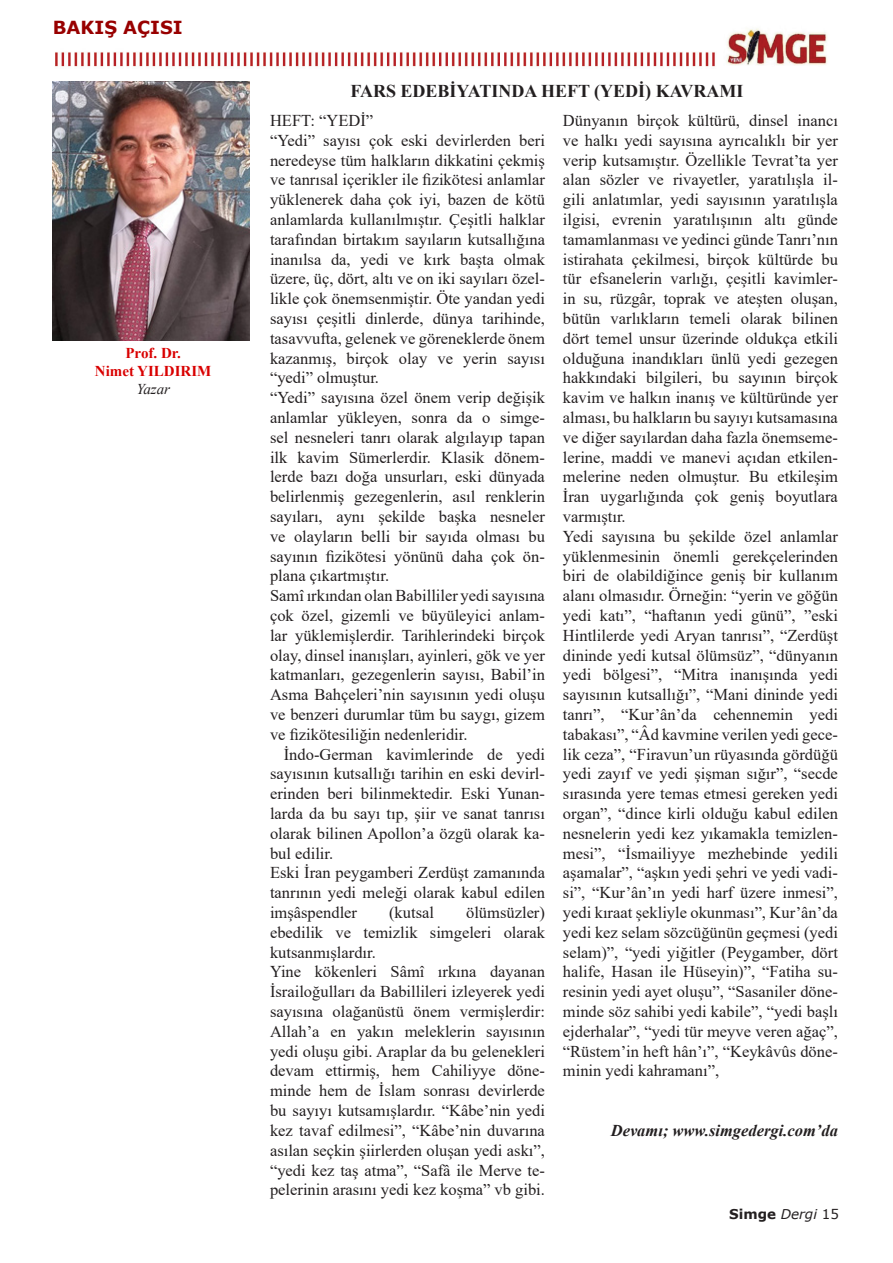
<style>
.page{position:relative;width:893px;height:1263px;background:#fff}
.page>*{position:absolute;margin:0;border:0;box-sizing:border-box;transform-origin:0 0}
.t1{font:700 18px "Times New Roman";color:#231f20}
.t2{font:700 18px "Verdana";color:#980000}
.t3{font:16.5px/19.8px "Times New Roman";color:#231f20;text-align:justify}
.t4{font:italic 700 16.5px "Times New Roman";color:#231f20}
.t5{font:700 15px "Times New Roman";color:#d90000}
.t6{font:italic 15px "Times New Roman";color:#231f20}
.t7{font:700 13.5px "Verdana";color:#231f20}
.s1{font-weight:400;font-style:italic}
.s2{font-weight:400}
</style>
<div class="page">
<img style="left:55px;top:28px;width:772px;height:39px">
<img style="left:53px;top:81px;width:197px;height:259px">
<p class="t2" style="left:53px;top:15px;width:131px">BAKIŞ AÇISI</p>
<p class="t5" style="left:125px;top:342px;width:57px">Prof. Dr.</p>
<p class="t5" style="left:95px;top:360px;width:118px">Nimet YILDIRIM</p>
<p class="t6" style="left:136px;top:379px;width:35px">Yazar</p>
<p class="t1" style="left:350px;top:78px;width:395px">FARS EDEBİYATINDA HEFT (YEDİ) KAVRAMI</p>
<p class="t3" style="left:270px;top:110px;width:105px">HEFT: “YEDİ”</p>
<p class="t3" style="left:270px;top:130px;width:276px">“Yedi” sayısı çok eski devirlerden beri neredeyse tüm halkların dikkatini çekmiş ve tanrısal içerikler ile fizikötesi anlamlar yüklenerek daha çok iyi, bazen de kötü anlamlarda kullanılmıştır. Çeşitli halklar tarafından birtakım sayıların kutsallığına inanılsa da, yedi ve kırk başta olmak üzere, üç, dört, altı ve on iki sayıları özel&shy;likle çok önemsenmiştir. Öte yandan yedi sayısı çeşitli dinlerde, dünya tarihinde, tasavvufta, gelenek ve göreneklerde önem kazanmış, birçok olay ve yerin sayısı “yedi” olmuştur.</p>
<p class="t3" style="left:270px;top:387px;width:276px">“Yedi” sayısına özel önem verip değişik anlamlar yükleyen, sonra da o simge&shy;sel nesneleri tanrı olarak algılayıp tapan ilk kavim Sümerlerdir. Klasik dönem&shy;lerde bazı doğa unsurları, eski dünyada belirlenmiş gezegenlerin, asıl renklerin sayıları, aynı şekilde başka nesneler ve olayların belli bir sayıda olması bu sayının fizikötesi yönünü daha çok ön&shy;plana çıkartmıştır.</p>
<p class="t3" style="left:270px;top:585px;width:276px">Samî ırkından olan Babilliler yedi sayısına çok özel, gizemli ve büyüleyici anlam&shy;lar yüklemişlerdir. Tarihlerindeki birçok olay, dinsel inanışları, ayinleri, gök ve yer katmanları, gezegenlerin sayısı, Babil’in Asma Bahçeleri’nin sayısının yedi oluşu ve benzeri durumlar tüm bu saygı, gizem ve fizikötesiliğin nedenleridir.</p>
<p class="t3" style="left:270px;top:744px;width:276px;text-indent:14px">İndo-German kavimlerinde de yedi sayısının kutsallığı tarihin en eski devirl&shy;erinden beri bilinmektedir. Eski Yunan&shy;larda da bu sayı tıp, şiir ve sanat tanrısı olarak bilinen Apollon’a özgü olarak ka&shy;bul edilir.</p>
<p class="t3" style="left:270px;top:862px;width:276px">Eski İran peygamberi Zerdüşt zamanında tanrının yedi meleği olarak kabul edilen imşâspendler</p>
<p class="t3" style="left:270px;top:902px;width:276px;text-indent:196px">ölümsüzler) ebedilik ve temizlik simgeleri olarak kutsanmışlardır.</p>
<p class="t3" style="left:270px;top:961px;width:276px">Yine kökenleri Sâmî ırkına dayanan İsrailoğulları da Babillileri izleyerek yedi sayısına olağanüstü önem vermişlerdir:<br>Allah’a en yakın meleklerin sayısının yedi oluşu gibi. Araplar da bu gelenekleri devam ettirmiş, hem Cahiliyye döne&shy;minde hem de İslam sonrası devirlerde bu sayıyı kutsamışlardır. “Kâbe’nin yedi kez tavaf edilmesi”, “Kâbe’nin duvarına asılan seçkin şiirlerden oluşan yedi askı”, “yedi kez taş atma”, “Safâ ile Merve te&shy;pelerinin arasını yedi kez koşma” vb gibi.</p>
<p class="t3" style="left:389px;top:902px;width:46px">(kutsal</p>
<p class="t3" style="left:563px;top:110px;width:276px">Dünyanın birçok kültürü, dinsel inancı ve halkı yedi sayısına ayrıcalıklı bir yer verip kutsamıştır. Özellikle Tevrat’ta yer alan sözler ve rivayetler, yaratılışla il&shy;gili anlatımlar, yedi sayısının yaratılışla ilgisi, evrenin yaratılışının altı günde tamamlanması ve yedinci günde Tanrı’nın istirahata çekilmesi, birçok kültürde bu tür efsanelerin varlığı, çeşitli kavimler&shy;in su, rüzgâr, toprak ve ateşten oluşan, bütün varlıkların temeli olarak bilinen dört temel unsur üzerinde oldukça etkili olduğuna inandıkları ünlü yedi gezegen hakkındaki bilgileri, bu sayının birçok kavim ve halkın inanış ve kültüründe yer alması, bu halkların bu sayıyı kutsamasına ve diğer sayılardan daha fazla önemseme&shy;lerine, maddi ve manevi açıdan etkilen&shy;melerine neden olmuştur. Bu etkileşim İran uygarlığında çok geniş boyutlara varmıştır.</p>
<p class="t3" style="left:563px;top:526px;width:276px">Yedi sayısına bu şekilde özel anlamlar yüklenmesinin önemli gerekçelerinden biri de olabildiğince geniş bir kullanım alanı olmasıdır. Örneğin: “yerin ve göğün yedi katı”, “haftanın yedi günü”, ”eski Hintlilerde yedi Aryan tanrısı”, “Zerdüşt dininde yedi kutsal ölümsüz”, “dünyanın yedi bölgesi”, “Mitra inanışında yedi sayısının kutsallığı”, “Mani dininde yedi tanrı”, “Kur’ân’da cehennemin yedi tabakası”, “Âd kavmine verilen yedi gece&shy;lik ceza”, “Firavun’un rüyasında gördüğü yedi zayıf ve yedi şişman sığır”, “secde sırasında yere temas etmesi gereken yedi organ”, “dince kirli olduğu kabul edilen nesnelerin yedi kez yıkamakla temizlen&shy;mesi”, “İsmailiyye mezhebinde yedili aşamalar”, “aşkın yedi şehri ve yedi vadi&shy;si”, “Kur’ân’ın yedi harf üzere inmesi”, yedi kıraat şekliyle okunması”, Kur’ân’da yedi kez selam sözcüğünün geçmesi (yedi selam)”, “yedi yiğitler (Peygamber, dört halife, Hasan ile Hüseyin)”, “Fatiha su&shy;resinin yedi ayet oluşu”, “Sasaniler döne&shy;minde söz sahibi yedi kabile”, “yedi başlı ejderhalar”, “yedi tür meyve veren ağaç”, “Rüstem’in heft hân’ı”, “Keykâvûs döne&shy;minin yedi kahramanı”,</p>
<p class="t4" style="left:611px;top:1119px;width:229px">Devamı; www.simgedergi.com’da</p>
<p class="t7" style="left:729px;top:1205px;width:111px">Simge <span class="s1">Dergi</span> <span class="s2">15</span></p>
</div>
